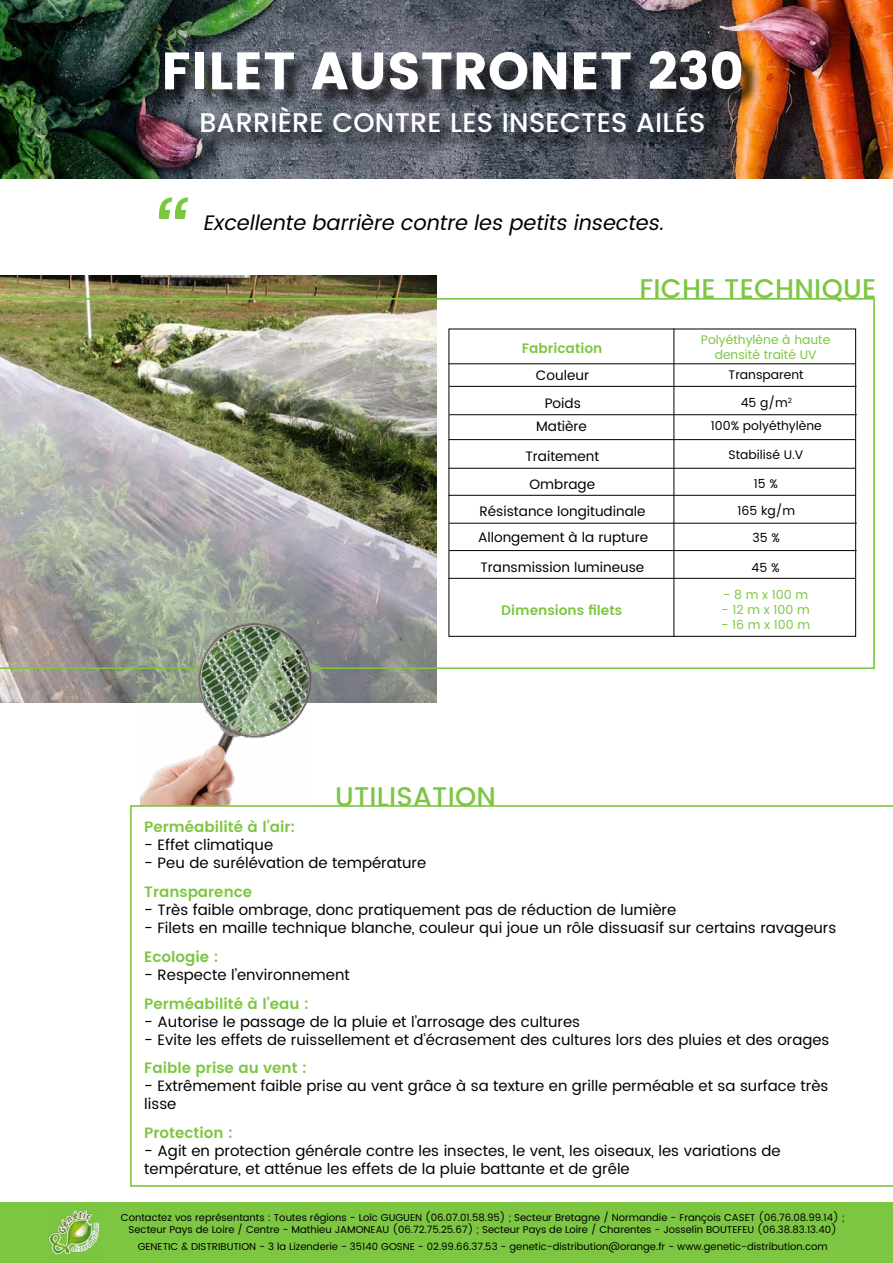
<style>
.page{position:relative;width:893px;height:1263px;background:#fff}
.page>*{position:absolute;margin:0;border:0;box-sizing:border-box;transform-origin:0 0}
.t1{font:italic 105px "Poppins";color:#7dc641}
.t2{font:52.5px "Poppins";color:#fff}
.t3{font:500 27px "Poppins";letter-spacing:.01em;color:#fff}
.t4{font:500 27px "Poppins";letter-spacing:.01em;color:#7dc641}
.t5{font:italic 21px "Poppins";color:#000}
.t6{font:15px/18px "Poppins";color:#000}
.t7{font:600 15px "Poppins";color:#7dc641}
.t8{font:13.65px/25.8px "Poppins";color:#000}
.t9{font:600 13.65px "Poppins";color:#7dc641}
.t10{font:12.45px "Poppins";color:#000}
.t11{font:12.45px/14.9px "Poppins";color:#7dc641;text-align:center}
.t12{font:10.05px/12px "Poppins";color:#000;text-align:center}
</style>
<div class="page">
<img style="left:0;top:0;width:893px;height:179px">
<div style="left:168px;top:53px;width:593px;height:56px;background:#000;opacity:.75"></div>
<div style="left:203px;top:110px;width:519px;height:41px;background:#000;opacity:.75"></div>
<img style="left:0;top:275px;width:437px;height:427px">
<img style="left:0;top:298px;width:875px;height:371px">
<hr style="left:674px;top:329px;width:1px;height:307px;background:#000">
<hr style="left:449px;top:364px;width:407px;height:1px;background:#000">
<hr style="left:449px;top:414px;width:408px;height:1px;background:#000">
<hr style="left:449px;top:495px;width:407px;height:1px;background:#000">
<hr style="left:449px;top:468px;width:407px;height:1px;background:#000">
<hr style="left:449px;top:523px;width:408px;height:1px;background:#000">
<hr style="left:449px;top:578px;width:407px;height:1px;background:#000">
<img style="left:140px;top:624px;width:171px;height:181px">
<svg style="left:130px;top:805px;width:763px;height:382px"></svg>
<div style="left:0;top:1202px;width:893px;height:61px;background:#7dc641"></div>
<img style="left:49px;top:1210px;width:51px;height:45px">
<hr style="left:449px;top:550px;width:408px;height:1px;background:#000">
<hr style="left:449px;top:439px;width:407px;height:1px;background:#000">
<hr style="left:449px;top:386px;width:407px;height:1px;background:#000">
<img style="left:201px;top:627px;width:108px;height:107px;border-radius:54px">
<h2 class="t2" style="left:161px;top:40px;width:584px">FILET AUSTRONET 230</h2>
<h3 class="t3" style="left:199px;top:103px;width:508px">BARRIÈRE CONTRE LES INSECTES AILÉS</h3>
<h1 class="t1" style="left:145px;top:167px;width:61px">‘‘</h1>
<h3 class="t5" style="left:203px;top:207px;width:468px">Excellente barrière contre les petits insectes.</h3>
<h3 class="t4" style="left:639px;top:269px;width:238px">FICHE TECHNIQUE</h3>
<p class="t9" style="left:522px;top:338px;width:82px">Fabrication</p>
<p class="t11" style="left:701px;top:333px;width:131px">Polyéthylène à haute densité traité UV</p>
<p class="t8" style="left:545px;top:391px;width:38px">Poids</p>
<p class="t8" style="left:536px;top:363px;width:55px">Couleur</p>
<p class="t10" style="left:729px;top:366px;width:77px">Transparent</p>
<p class="t10" style="left:741px;top:394px;width:53px">45 g/m<sup>2</sup></p>
<p class="t8" style="left:536px;top:414px;width:52px">Matière</p>
<p class="t10" style="left:711px;top:417px;width:112px">100% polyéthylène</p>
<p class="t8" style="left:525px;top:443px;width:75px">Traitement</p>
<p class="t10" style="left:728px;top:446px;width:76px">Stabilisé U.V</p>
<p class="t8" style="left:530px;top:472px;width:67px">Ombrage</p>
<p class="t8" style="left:478px;top:499px;width:172px">Résistance longitudinale<br>Allongement à la rupture</p>
<p class="t10" style="left:754px;top:475px;width:26px">15 %</p>
<p class="t10" style="left:737px;top:501px;width:59px">165 kg/m</p>
<p class="t10" style="left:753px;top:529px;width:29px">35 %</p>
<p class="t8" style="left:480px;top:555px;width:165px">Transmission lumineuse</p>
<p class="t10" style="left:752px;top:559px;width:29px">45 %</p>
<p class="t9" style="left:501px;top:600px;width:122px">Dimensions filets</p>
<p class="t11" style="left:723px;top:588px;width:86px">- 8 m x 100 m</p>
<p class="t11" style="left:721px;top:603px;width:90px">- 12 m x 100 m</p>
<p class="t11" style="left:721px;top:618px;width:91px">- 16 m x 100 m</p>
<h3 class="t4" style="left:335px;top:776px;width:162px">UTILISATION</h3>
<p class="t7" style="left:144px;top:816px;width:152px">Perméabilité à l’air:</p>
<p class="t6" style="left:144px;top:836px;width:130px">- Effet climatique</p>
<p class="t6" style="left:144px;top:854px;width:283px">- Peu de surélévation de température</p>
<p class="t7" style="left:144px;top:880px;width:109px">Transparence</p>
<p class="t6" style="left:144px;top:901px;width:533px">- Très faible ombrage, donc pratiquement pas de réduction de lumière</p>
<p class="t6" style="left:144px;top:919px;width:693px">- Filets en maille technique blanche, couleur qui joue un rôle dissuasif sur certains ravageurs</p>
<p class="t7" style="left:144px;top:945px;width:76px">Ecologie :</p>
<p class="t6" style="left:144px;top:966px;width:207px">- Respecte l’environnement</p>
<p class="t7" style="left:144px;top:992px;width:166px">Perméabilité à l’eau :</p>
<p class="t6" style="left:144px;top:1013px;width:437px">- Autorise le passage de la pluie et l’arrosage des cultures</p>
<p class="t6" style="left:144px;top:1031px;width:687px">- Evite les effets de ruissellement et d’écrasement des cultures lors des pluies et des orages</p>
<p class="t7" style="left:144px;top:1057px;width:164px">Faible prise au vent :</p>
<p class="t6" style="left:144px;top:1077px;width:686px">- Extrêmement faible prise au vent grâce à sa texture en grille perméable et sa surface très lisse</p>
<p class="t7" style="left:144px;top:1122px;width:90px">Protection :</p>
<p class="t6" style="left:144px;top:1142px;width:638px">- Agit en protection générale contre les insectes, le vent, les oiseaux, les variations de température, et atténue les effets de la pluie battante et de grêle</p>
<p class="t12" style="left:121px;top:1212px;width:725px">Contactez vos représentants : Toutes régions - Loïc GUGUEN (06.07.01.58.95) ; Secteur Bretagne / Normandie - François CASET (06.76.08.99.14) ;<br>Secteur Pays de Loire / Centre - Mathieu JAMONEAU (06.72.75.25.67) ; Secteur Pays de Loire / Charentes - Josselin BOUTEFEU (06.38.83.13.40)</p>
<p class="t12" style="left:138px;top:1241px;width:691px">GENETIC &amp; DISTRIBUTION - 3 la Lizenderie - 35140 GOSNE - 02.99.66.37.53 - genetic-distribution@orange.fr - www.genetic-distribution.com</p>
</div>
